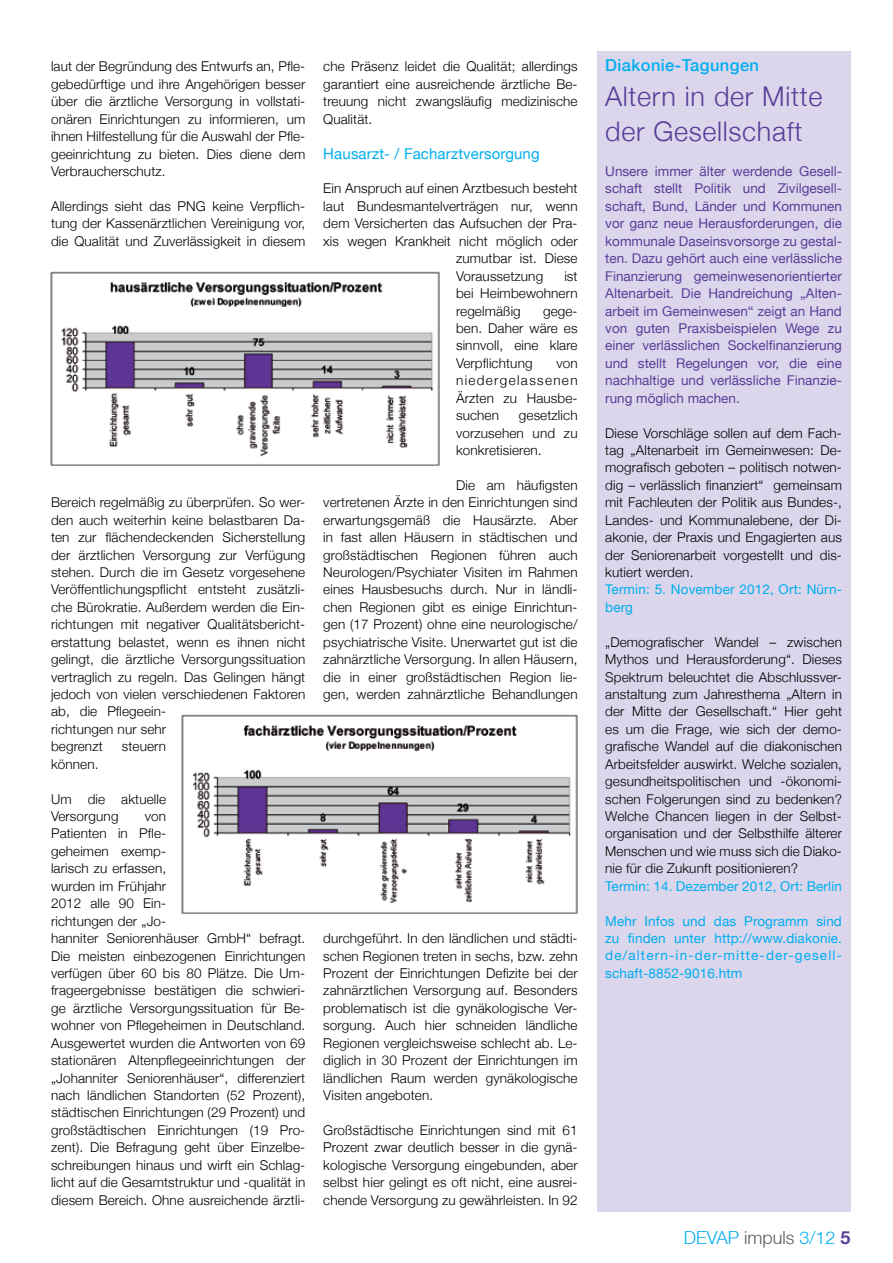
<style>
.page{position:relative;width:893px;height:1263px;background:#fff}
.page>*{position:absolute;margin:0;border:0;box-sizing:border-box;transform-origin:0 0}
.t1{font:300 27px/34.8px "Helvetica Neue";letter-spacing:.025em;color:#583f99}
.t2{font:300 18px "Helvetica Neue LT";color:#00aeef}
.t3{font:500 16.5px "Helvetica Neue";letter-spacing:.025em;color:#00aeef}
.t4{font:15px "Helvetica Neue LT";letter-spacing:.01em;color:#00aeef}
.t5{font:300 13.5px/17.4px "Helvetica Neue";letter-spacing:.01em;color:#000;text-align:justify}
.t6{font:13.5px/17.4px "Helvetica Neue LT";color:#583f99;text-align:justify}
.t7{font:13.5px/17.4px "Helvetica Neue LT";letter-spacing:.01em;color:#00aeef}
.s1{color:#58595b}
.s2{font-weight:700;color:#583f99}
</style>
<div class="page">
<div style="left:597px;top:51px;width:253px;height:1161px;background:#dbd6eb"></div>
<img style="left:181px;top:714px;width:397px;height:200px">
<img style="left:50px;top:271px;width:390px;height:195px">
<p class="t5" style="left:51px;top:57px;width:256px">laut der Begründung des Entwurfs an, Pfle&shy;gebedürftige und ihre Angehörigen besser über die ärztliche Versorgung in vollstati&shy;onären Einrichtungen zu informieren, um ihnen Hilfestellung für die Auswahl der Pfle&shy;geeinrichtung zu bieten. Dies diene dem Verbraucherschutz.</p>
<p class="t5" style="left:51px;top:197px;width:256px">Allerdings sieht das PNG keine Verpflich&shy;tung der Kassenärztlichen Vereinigung vor, die Qualität und Zuverlässigkeit in diesem</p>
<p class="t5" style="left:51px;top:493px;width:256px;text-align:left">Bereich regelmäßig zu überprüfen. So wer&shy;den auch weiterhin keine belastbaren Da&shy;ten zur flächendeckenden Sicherstellung der ärztlichen Versorgung zur Verfügung stehen. Durch die im Gesetz vorgesehene Veröffentlichungspflicht entsteht zusätzli&shy;che Bürokratie. Außerdem werden die Ein&shy;richtungen mit negativer Qualitätsbericht&shy;erstattung belastet, wenn es ihnen nicht gelingt, die ärztliche Versorgungssituation vertraglich zu regeln. Das Gelingen hängt jedoch von vielen verschiedenen Faktoren ab, die Pflegeein-<br>richtungen nur sehr<br>begrenzt</p>
<p class="t5" style="left:122px;top:737px;width:46px">steuern</p>
<p class="t5" style="left:51px;top:754px;width:49px">können.</p>
<p class="t5" style="left:51px;top:789px;width:117px">Um die aktuelle<br>Versorgung</p>
<p class="t5" style="left:51px;top:807px;width:256px;text-align:left;text-indent:94px">von<br>Patienten in Pfle-<br>geheimen exemp-<br>larisch zu erfassen,<br>wurden im Frühjahr<br>2012 alle 90 Ein-<br>richtungen der „Jo-<br>hanniter Seniorenhäuser GmbH“ befragt.<br>Die meisten einbezogenen Einrichtungen verfügen über 60 bis 80 Plätze. Die Um&shy;frageergebnisse bestätigen die schwieri&shy;ge ärztliche Versorgungssituation für Be&shy;wohner von Pflegeheimen in Deutschland.<br>Ausgewertet wurden die Antworten von 69 stationären Altenpflegeeinrichtungen der „Johanniter Seniorenhäuser“, differenziert nach ländlichen Standorten (52 Prozent), städtischen Einrichtungen (29 Prozent) und großstädtischen Einrichtungen (19 Pro&shy;zent). Die Befragung geht über Einzelbe&shy;schreibungen hinaus und wirft ein Schlag&shy;licht auf die Gesamtstruktur und -qualität in diesem Bereich. Ohne ausreichende ärztli-</p>
<p class="t5" style="left:323px;top:57px;width:256px">che Präsenz leidet die Qualität; allerdings garantiert eine ausreichende ärztliche Be&shy;treuung nicht zwangsläufig medizinische Qualität.</p>
<p class="t4" style="left:323px;top:144px;width:218px">Hausarzt- / Facharztversorgung</p>
<p class="t5" style="left:323px;top:179px;width:256px">Ein Anspruch auf einen Arztbesuch besteht</p>
<p class="t5" style="left:323px;top:197px;width:256px">laut Bundesmantelverträgen nur, wenn</p>
<p class="t5" style="left:323px;top:214px;width:256px">dem Versicherten das Aufsuchen der Pra-</p>
<p class="t5" style="left:323px;top:231px;width:256px">xis wegen Krankheit nicht möglich oder</p>
<p class="t5" style="left:456px;top:249px;width:123px">zumutbar ist. Diese</p>
<p class="t5" style="left:456px;top:266px;width:89px">Voraussetzung</p>
<p class="t5" style="left:456px;top:266px;width:123px;text-indent:108px">ist bei Heimbewohnern regelmäßig</p>
<p class="t5" style="left:456px;top:301px;width:123px;text-indent:87px">gege&shy;ben. Daher wäre es sinnvoll, eine klare Verpflichtung</p>
<p class="t5" style="left:456px;top:353px;width:123px;text-indent:100px">von niedergelassenen Ärzten zu Hausbe&shy;suchen</p>
<p class="t5" style="left:456px;top:406px;width:123px;text-indent:63px">gesetzlich vorzusehen und zu konkretisieren.</p>
<p class="t5" style="left:323px;top:475px;width:256px;text-indent:133px">Die am häufigsten vertretenen Ärzte in den Einrichtungen sind erwartungsgemäß die Hausärzte. Aber in fast allen Häusern in städtischen und großstädtischen Regionen führen auch Neurologen/Psychiater Visiten im Rahmen eines Hausbesuchs durch. Nur in ländli&shy;chen Regionen gibt es einige Einrichtun&shy;gen (17 Prozent) ohne eine neurologische/ psychiatrische Visite. Unerwartet gut ist die zahnärztliche Versorgung. In allen Häusern, die in einer großstädtischen Region lie&shy;gen, werden zahnärztliche Behandlungen</p>
<p class="t5" style="left:323px;top:929px;width:256px">durchgeführt. In den ländlichen und städti&shy;schen Regionen treten in sechs, bzw. zehn Prozent der Einrichtungen Defizite bei der zahnärztlichen Versorgung auf. Besonders problematisch ist die gynäkologische Ver&shy;sorgung. Auch hier schneiden ländliche Regionen vergleichsweise schlecht ab. Le&shy;diglich in 30 Prozent der Einrichtungen im ländlichen Raum werden gynäkologische Visiten angeboten.</p>
<p class="t5" style="left:323px;top:1120px;width:256px">Großstädtische Einrichtungen sind mit 61<br>Prozent zwar deutlich besser in die gynä&shy;kologische Versorgung eingebunden, aber selbst hier gelingt es oft nicht, eine ausrei&shy;chende Versorgung zu gewährleisten. In 92</p>
<p class="t3" style="left:605px;top:52px;width:155px">Diakonie-Tagungen</p>
<h1 class="t1" style="left:605px;top:78px;width:219px">Altern in der Mitte der Gesellschaft</h1>
<p class="t6" style="left:605px;top:162px;width:238px">Unsere immer älter werdende Gesell&shy;schaft stellt Politik und Zivilgesell&shy;schaft, Bund, Länder und Kommunen vor ganz neue Herausforderungen, die kommunale Daseinsvorsorge zu gestal&shy;ten. Dazu gehört auch eine verlässliche Finanzierung gemeinwesenorientierter Altenarbeit. Die Handreichung „Alten&shy;arbeit im Gemeinwesen“ zeigt an Hand von guten Praxisbeispielen Wege zu einer verlässlichen Sockelfinanzierung und stellt Regelungen vor, die eine nachhaltige und verlässliche Finanzie&shy;rung möglich machen.</p>
<p class="t5" style="left:605px;top:423px;width:238px">Diese Vorschläge sollen auf dem Fach&shy;tag „Altenarbeit im Gemeinwesen: De&shy;mografisch geboten – politisch notwen&shy;dig – verlässlich finanziert“ gemeinsam mit Fachleuten der Politik aus Bundes-, Landes- und Kommunalebene, der Di&shy;akonie, der Praxis und Engagierten aus der Seniorenarbeit vorgestellt und dis&shy;kutiert werden.</p>
<p class="t7" style="left:605px;top:581px;width:238px">Termin: 5. November 2012, Ort: Nürn&shy;berg</p>
<p class="t5" style="left:605px;top:632px;width:238px">„Demografischer Wandel – zwischen Mythos und Herausforderung“. Dieses Spektrum beleuchtet die Abschlussver&shy;anstaltung zum Jahresthema „Altern in der Mitte der Gesellschaft.“ Hier geht es um die Frage, wie sich der demo&shy;grafische Wandel auf die diakonischen Arbeitsfelder auswirkt. Welche sozialen, gesundheitspolitischen und -ökonomi&shy;schen Folgerungen sind zu bedenken?<br>Welche Chancen liegen in der Selbst&shy;organisation und der Selbsthilfe älterer Menschen und wie muss sich die Diako&shy;nie für die Zukunft positionieren?</p>
<p class="t7" style="left:605px;top:877px;width:238px">Termin: 14. Dezember 2012, Ort: Berlin</p>
<p class="t7" style="left:605px;top:912px;width:238px;text-align:justify">Mehr Infos und das Programm sind zu finden unter http://www.diakonie. de/altern-in-der-mitte-der-gesell&shy;schaft-8852-9016.htm</p>
<h2 class="t2" style="left:684px;top:1226px;width:168px">DEVAP <span class="s1">impuls</span> 3/12 <span class="s2">5</span></h2>
</div>
